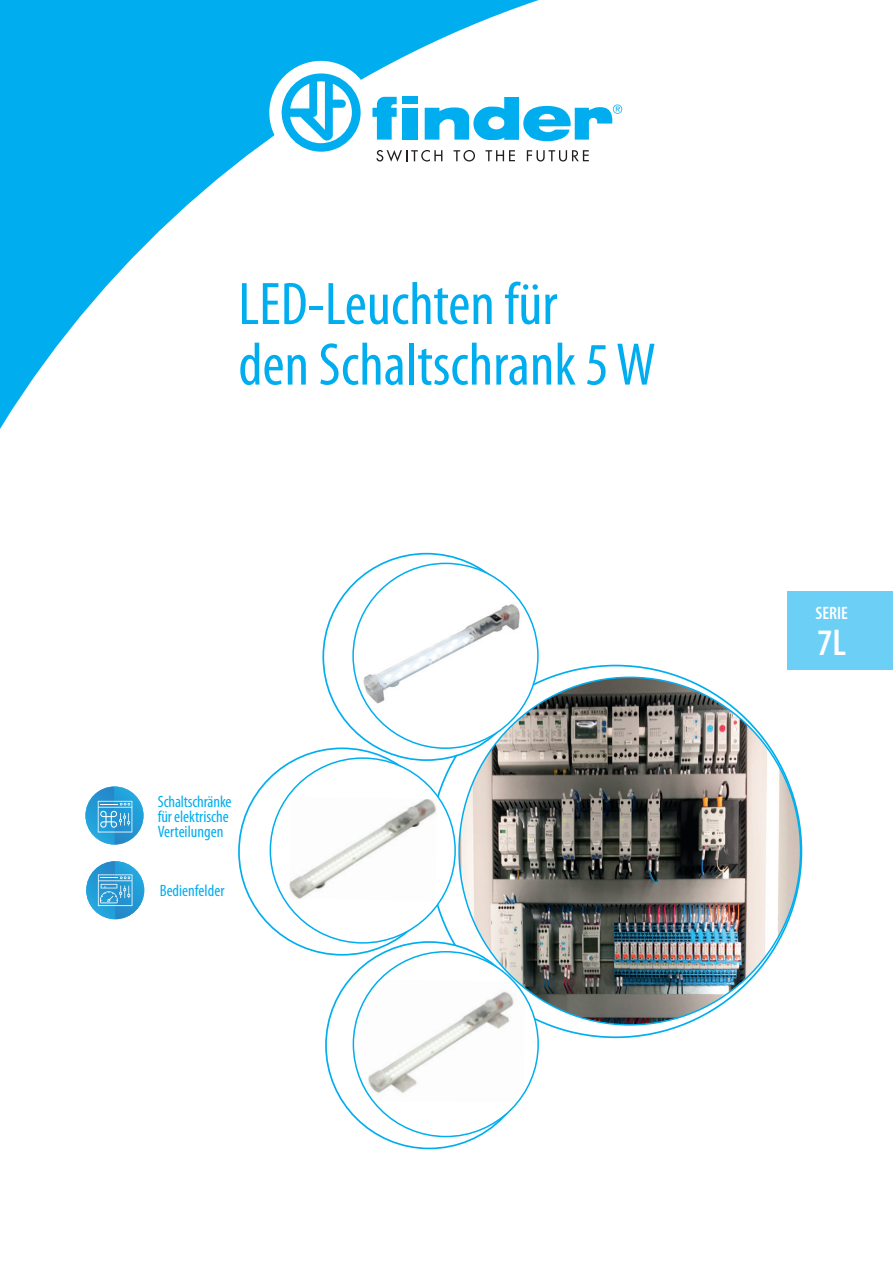
<style>
.page{position:relative;width:893px;height:1263px;background:#fff}
.page>*{position:absolute;margin:0;border:0;box-sizing:border-box;transform-origin:0 0}
.t1{font:condensed 60.6px/60.6px "Myriad Pro";color:#00aeef}
.t2{font:600 condensed 37.5px "Myriad Pro";color:#fff}
.t3{font:600 condensed 18px "Myriad Pro";color:#fff}
.t4{font:condensed 16.5px/15px "Myriad Pro";color:#00aeef}
</style>
<div class="page">
<div style="left:788px;top:591px;width:105px;height:79px;background:#6bcff6"></div>
<svg style="left:0;top:0;width:551px;height:429px"></svg>
<div style="left:269px;top:61px;width:104px;height:103px;background:#fff;border-radius:50%"></div>
<svg style="left:282px;top:73px;width:79px;height:79px"></svg>
<svg style="left:425px;top:97px;width:197px;height:44px"></svg>
<svg style="left:372px;top:97px;width:25px;height:43px"></svg>
<div style="left:403px;top:108px;width:15px;height:32px;background:#00aeef"></div>
<div style="left:403px;top:97px;width:15px;height:7px;background:#00aeef"></div>
<svg style="left:376px;top:150px;width:66px;height:12px"></svg>
<svg style="left:454px;top:150px;width:21px;height:12px"></svg>
<svg style="left:485px;top:150px;width:30px;height:11px"></svg>
<svg style="left:527px;top:150px;width:62px;height:12px"></svg>
<img style="left:362px;top:603px;width:159px;height:102px">
<img style="left:289px;top:799px;width:148px;height:100px">
<img style="left:355px;top:980px;width:170px;height:123px">
<img style="left:459px;top:677px;width:342px;height:348px">
<img style="left:86px;top:861px;width:58px;height:58px">
<svg style="left:98px;top:874px;width:34px;height:32px"></svg>
<img style="left:85px;top:786px;width:58px;height:58px">
<svg style="left:98px;top:801px;width:34px;height:31px"></svg>
<h1 class="t1" style="left:238px;top:273px;width:419px">LED-Leuchten für<br>den Schaltschrank 5 W</h1>
<p class="t4" style="left:158px;top:794px;width:75px">Schaltschränke für elektrische<br>Verteilungen</p>
<p class="t4" style="left:160px;top:883px;width:66px">Bedienfelder</p>
<p class="t3" style="left:815px;top:603px;width:34px">SЕRIE</p>
<h2 class="t2" style="left:817px;top:622px;width:30px">7L</h2>
</div>
